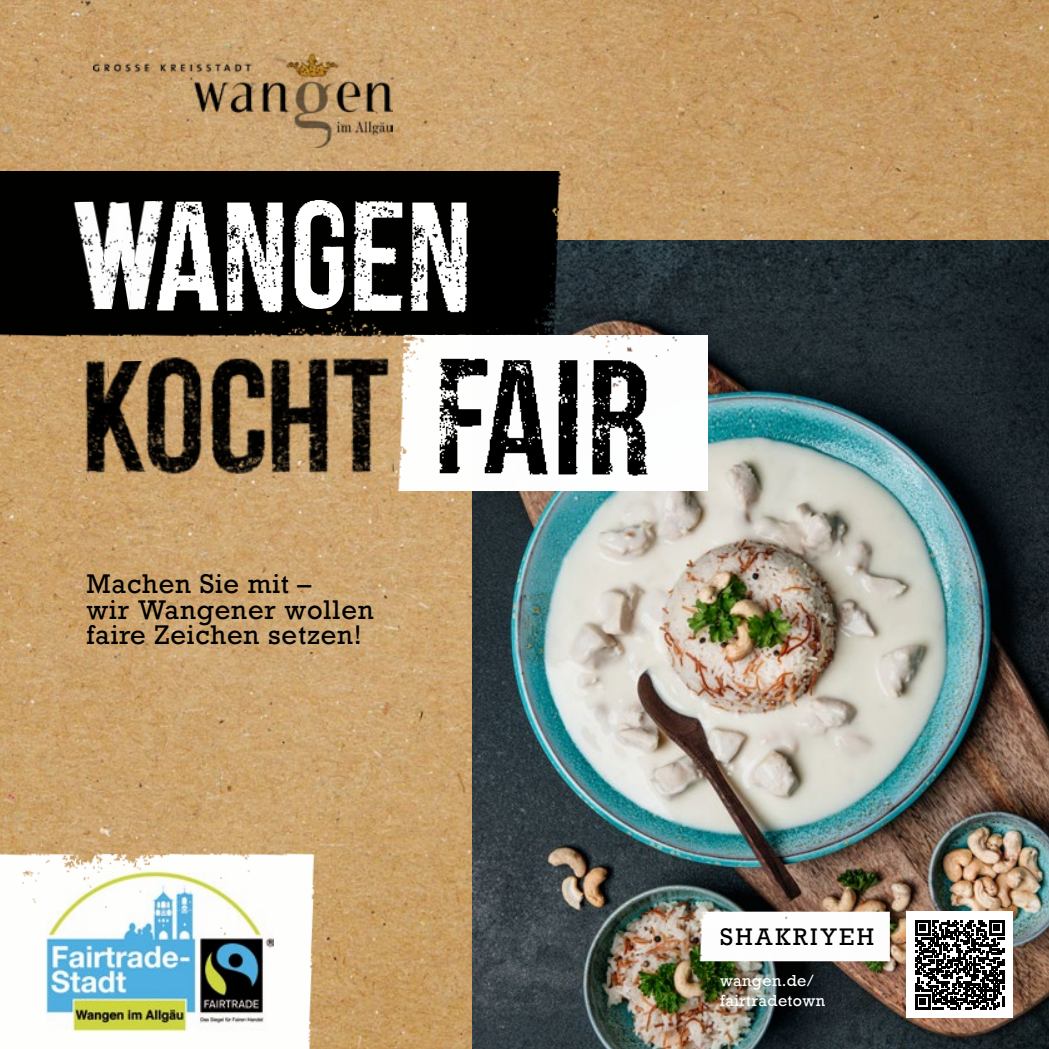
<style>
.page{position:relative;width:1049px;height:1049px;background:#fff}
.page>*{position:absolute;margin:0;border:0;box-sizing:border-box;transform-origin:0 0}
.t1{font:25.5px/25.5px "Rockwell";letter-spacing:.03em;color:#000}
.t2{font:22.5px "Rockwell";letter-spacing:.1em;color:#000}
.t3{font:15px/19.5px "Rockwell";letter-spacing:.02em;color:#fff}
</style>
<div class="page">
<img style="left:0;top:0;width:1049px;height:1049px">
<img style="left:472px;top:241px;width:577px;height:808px">
<img style="left:0;top:171px;width:574px;height:175px">
<img style="left:210px;top:349px;width:134px;height:154px">
<img style="left:331px;top:340px;width:64px;height:152px">
<img style="left:138px;top:331px;width:72px;height:208px">
<img style="left:78px;top:345px;width:36px;height:147px">
<img style="left:85px;top:361px;width:58px;height:79px">
<img style="left:95px;top:403px;width:67px;height:89px">
<img style="left:386px;top:336px;width:321px;height:155px">
<img style="left:414px;top:331px;width:243px;height:152px">
<img style="left:351px;top:193px;width:134px;height:147px">
<img style="left:221px;top:193px;width:70px;height:147px">
<img style="left:150px;top:173px;width:73px;height:147px">
<img style="left:294px;top:200px;width:50px;height:109px">
<img style="left:320px;top:247px;width:23px;height:47px">
<img style="left:72px;top:202px;width:31px;height:107px">
<img style="left:103px;top:201px;width:61px;height:108px">
<img style="left:93px;top:51px;width:299px;height:97px">
<img style="left:0;top:841px;width:354px;height:208px">
<img style="left:46px;top:871px;width:227px;height:159px">
<img style="left:682px;top:912px;width:208px;height:49px">
<div style="left:906px;top:912px;width:107px;height:106px;background:#fff"></div>
<svg style="left:915px;top:920px;width:89px;height:89px"></svg>
<p class="t1" style="left:86px;top:572px;width:289px">Machen Sie mit –<br>wir Wangener wollen faire Zeichen setzen!</p>
<p class="t2" style="left:720px;top:923px;width:155px">SHAKRIYEH</p>
<p class="t3" style="left:720px;top:971px;width:106px">wangen.de/ fairtradetown</p>
</div>
